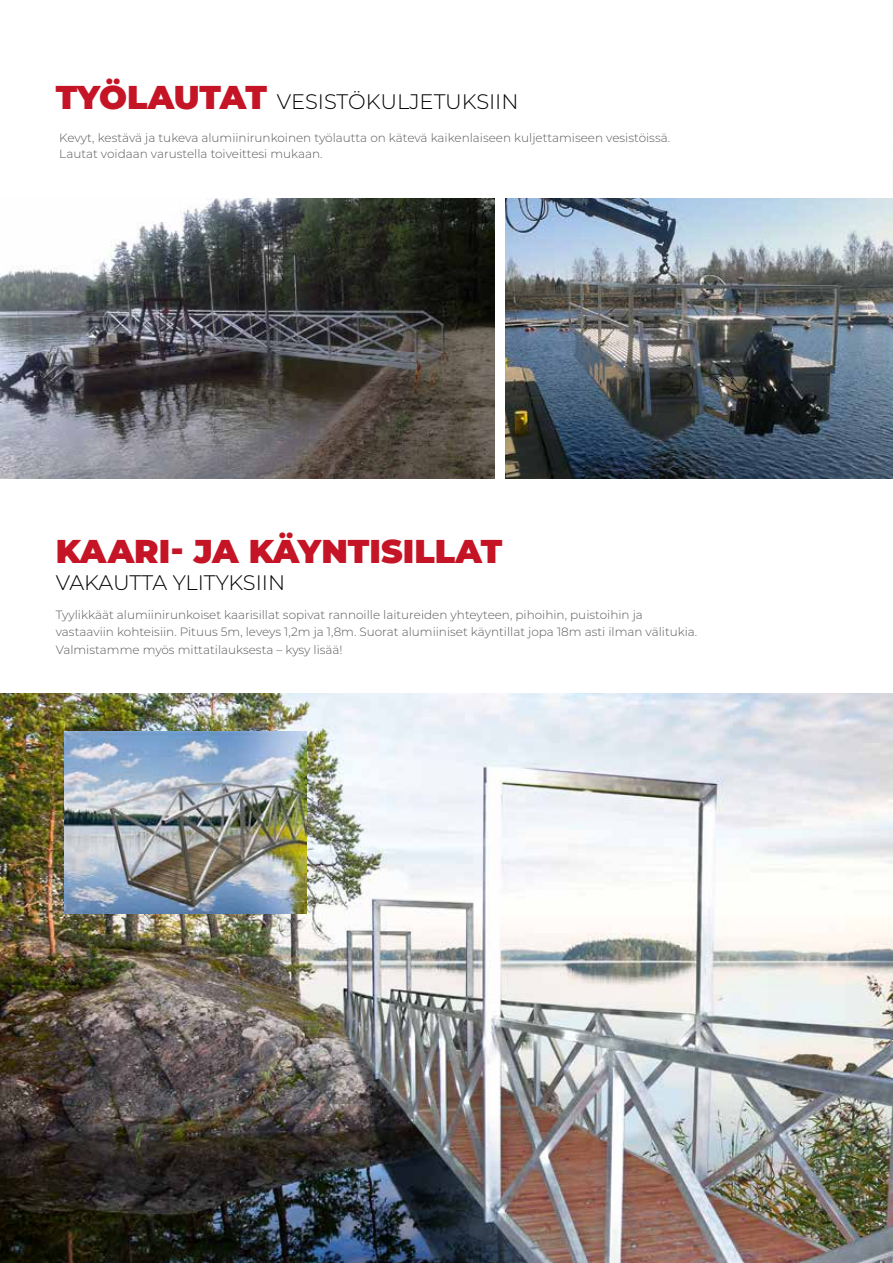
<style>
.page{position:relative;width:893px;height:1263px;background:#fff}
.page>*{position:absolute;margin:0;border:0;box-sizing:border-box;transform-origin:0 0}
.t1{font:900 33px "Montserrat";color:#c41425}
.t2{font:300 21px "Montserrat";color:#000}
.t3{font:300 12px/16.5px "Montserrat";color:#58595b}
.s1{font-weight:900;font-size:33px;color:#c41425}
</style>
<div class="page">
<img style="left:892px;top:0;width:1px;height:493px">
<img style="left:0;top:693px;width:893px;height:570px">
<img style="left:0;top:198px;width:495px;height:281px">
<img style="left:505px;top:198px;width:388px;height:281px">
<img style="left:65px;top:732px;width:242px;height:181px">
<h2 class="t2" style="left:56px;top:87px;width:464px"><span class="s1">TYÖLAUTAT</span> VESISTÖKULJETUKSIIN</h2>
<p class="t3" style="left:59px;top:129px;width:612px">Kevyt, kestävä ja tukeva alumiinirunkoinen työlautta on kätevä kaikenlaiseen kuljettamiseen vesistöissä.<br>Lautat voidaan varustella toiveittesi mukaan.</p>
<h1 class="t1" style="left:56px;top:526px;width:448px">KAARI- JA KÄYNTISILLAT</h1>
<h2 class="t2" style="left:56px;top:568px;width:231px">VAKAUTTA YLITYKSIIN</h2>
<p class="t3" style="left:56px;top:606px;width:643px">Tyylikkäät alumiinirunkoiset kaarisillat sopivat rannoille laitureiden yhteyteen, pihoihin, puistoihin ja vastaaviin kohteisiin. Pituus 5m, leveys 1,2m ja 1,8m. Suorat alumiiniset käyntillat jopa 18m asti ilman välitukia.</p>
<p class="t3" style="left:56px;top:641px;width:288px">Valmistamme myös mittatilauksesta – kysy lisää!</p>
</div>
